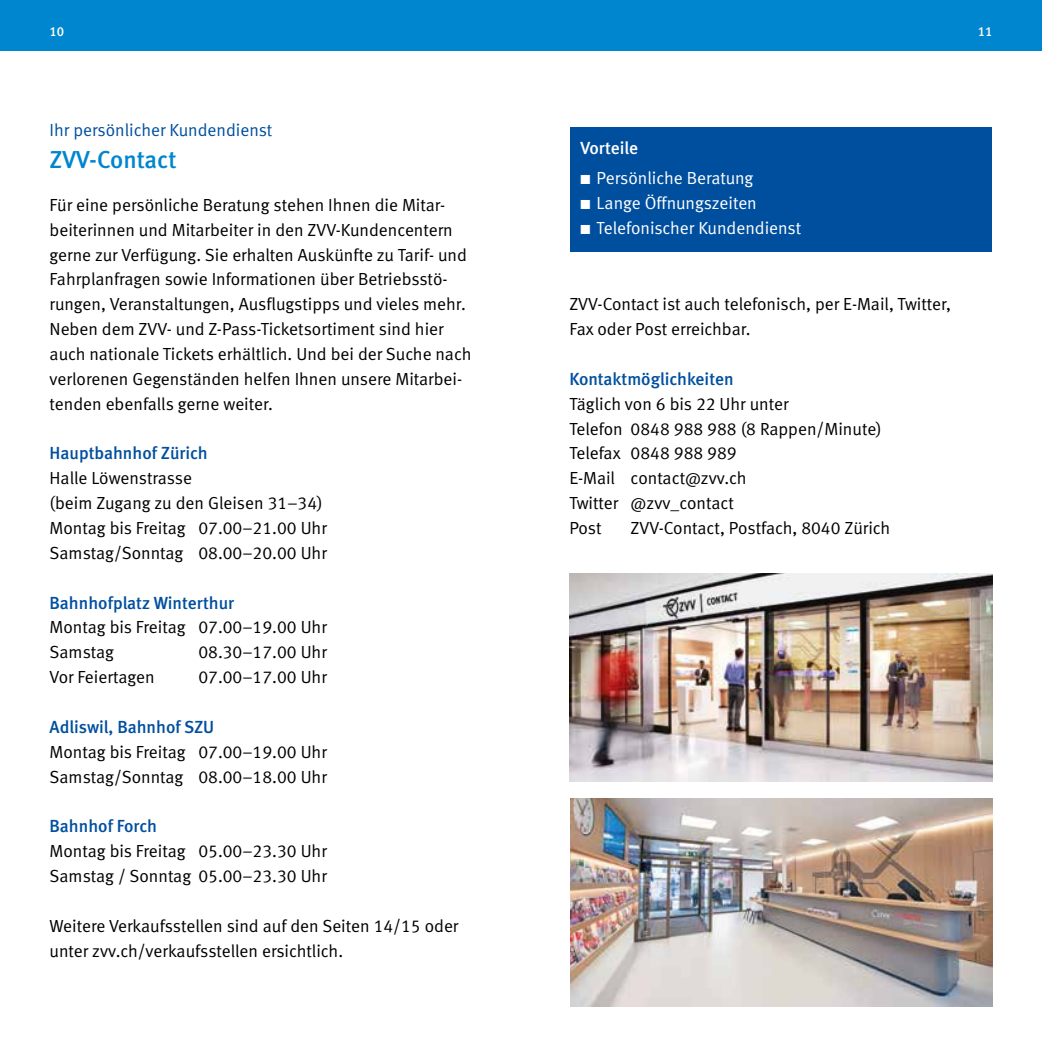
<style>
.page{position:relative;width:1042px;height:1042px;background:#fff}
.page>*{position:absolute;margin:0;border:0;box-sizing:border-box;transform-origin:0 0}
.t1{font:24.5px "Meta Medium LF";color:#0086ce}
.t2{font:17.5px/24.8px "Meta Normal LF";color:#000}
.t3{font:17.5px "Meta Medium LF";color:#004f9f}
.t4{font:17.5px "Meta Normal LF";color:#fff}
.t5{font:17.5px "Meta Normal LF";color:#004f9f}
.t6{font:17.5px "Meta Medium LF";letter-spacing:-.005em;color:#fff}
.t7{font:13.12px "Meta Medium LF";color:#fff}
</style>
<div class="page">
<div style="left:0;top:0;width:521px;height:50px;background:#0086ce"></div>
<div style="left:521px;top:0;width:521px;height:50px;background:#0086ce"></div>
<div style="left:570px;top:128px;width:422px;height:124px;background:#004f9f"></div>
<img style="left:570px;top:798px;width:422px;height:208px">
<img style="left:569px;top:574px;width:423px;height:208px">
<p class="t7" style="left:50px;top:24px;width:16px">10</p>
<p class="t7" style="left:977px;top:24px;width:16px">11</p>
<p class="t5" style="left:50px;top:120px;width:224px">Ihr persönlicher Kundendienst</p>
<h1 class="t1" style="left:50px;top:145px;width:128px">ZVV-Contact</h1>
<p class="t2" style="left:50px;top:192px;width:423px">Für eine persönliche Beratung stehen Ihnen die Mitar&shy;beiterinnen und Mitarbeiter in den ZVV-Kundencentern gerne zur Verfügung. Sie erhalten Auskünfte zu Tarif- und Fahrplanfragen sowie Informationen über Betriebsstö&shy;rungen, Veranstaltungen, Ausflugstipps und vieles mehr.<br>Neben dem ZVV- und Z-Pass-Ticketsortiment sind hier auch nationale Tickets erhältlich. Und bei der Suche nach verlorenen Gegenständen helfen Ihnen unsere Mitarbei&shy;tenden ebenfalls gerne weiter.</p>
<p class="t3" style="left:50px;top:443px;width:160px">Hauptbahnhof Zürich</p>
<p class="t2" style="left:50px;top:466px;width:279px">Halle Löwenstrasse<br>(beim Zugang zu den Gleisen 31–34)<br>Montag bis Freitag 07.00–21.00 Uhr<br>Samstag/Sonntag 08.00–20.00 Uhr</p>
<p class="t3" style="left:50px;top:592px;width:186px">Bahnhofplatz Winterthur</p>
<p class="t2" style="left:50px;top:615px;width:279px">Montag bis Freitag 07.00–19.00 Uhr<br>Samstag</p>
<p class="t2" style="left:198px;top:639px;width:130px">08.30–17.00 Uhr</p>
<p class="t2" style="left:50px;top:664px;width:107px">Vor Feiertagen</p>
<p class="t2" style="left:198px;top:664px;width:130px">07.00–17.00 Uhr</p>
<p class="t3" style="left:50px;top:717px;width:166px">Adliswil, Bahnhof SZU</p>
<p class="t2" style="left:50px;top:739px;width:279px">Montag bis Freitag 07.00–19.00 Uhr<br>Samstag/Sonntag 08.00–18.00 Uhr</p>
<p class="t3" style="left:50px;top:816px;width:109px">Bahnhof Forch</p>
<p class="t2" style="left:50px;top:838px;width:279px">Montag bis Freitag 05.00–23.30 Uhr<br>Samstag / Sonntag 05.00–23.30 Uhr</p>
<p class="t2" style="left:50px;top:913px;width:410px">Weitere Verkaufsstellen sind auf den Seiten 14/15 oder unter zvv.ch/verkaufsstellen ersichtlich.</p>
<p class="t6" style="left:580px;top:138px;width:59px">Vorteile</p>
<p class="t4" style="left:580px;top:168px;width:174px">■ Persönliche Beratung</p>
<p class="t4" style="left:580px;top:193px;width:178px">■ Lange Öffnungszeiten</p>
<p class="t4" style="left:580px;top:218px;width:222px">■ Telefonischer Kundendienst</p>
<p class="t2" style="left:569px;top:292px;width:383px">ZVV-Contact ist auch telefonisch, per E-Mail, Twitter,<br>Fax oder Post erreichbar.</p>
<p class="t3" style="left:569px;top:369px;width:166px">Kontaktmöglichkeiten</p>
<p class="t2" style="left:569px;top:391px;width:314px">Täglich von 6 bis 22 Uhr unter<br>Telefon 0848 988 988 (8 Rappen/Minute)<br>Telefax 0848 988 989<br>E-Mail contact@zvv.ch<br>Twitter @zvv_contact<br>Post</p>
<p class="t2" style="left:630px;top:515px;width:261px">ZVV-Contact, Postfach, 8040 Zürich</p>
</div>
